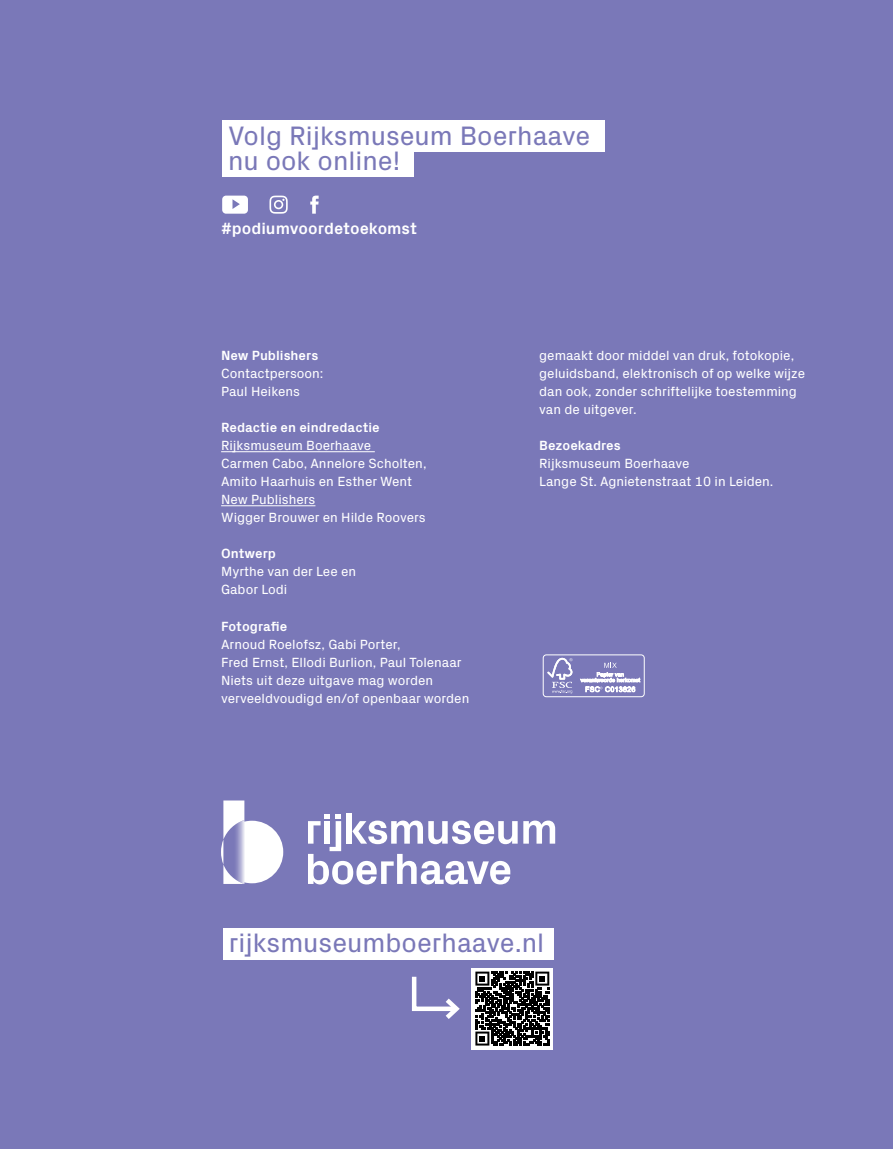
<style>
.page{position:relative;width:893px;height:1149px;background:#fff}
.page>*{position:absolute;margin:0;border:0;box-sizing:border-box;transform-origin:0 0}
.t1{font:27px/25.5px "Px Grotesk";color:#7a78b8}
.t2{font:700 16.5px "Px Grotesk";color:#fff}
.t3{font:13.5px/18px "Px Grotesk";color:#fff}
.t4{font:700 13.5px "Px Grotesk";color:#fff}
</style>
<div class="page">
<div style="left:0;top:0;width:893px;height:1148px;background:#7a78b8"></div>
<div style="left:471px;top:967px;width:82px;height:82px;background:#fff"></div>
<svg style="left:475px;top:971px;width:74px;height:74px"></svg>
<div style="left:222px;top:120px;width:382px;height:32px;background:#fff"></div>
<div style="left:222px;top:152px;width:191px;height:25px;background:#fff"></div>
<div style="left:223px;top:927px;width:330px;height:32px;background:#fff"></div>
<svg style="left:308px;top:813px;width:247px;height:71px"></svg>
<svg style="left:221px;top:800px;width:62px;height:83px"></svg>
<hr style="left:221px;top:451px;width:154px;height:1px;background:#fff">
<hr style="left:221px;top:505px;width:94px;height:1px;background:#fff">
<svg style="left:222px;top:195px;width:26px;height:18px"></svg>
<svg style="left:269px;top:195px;width:19px;height:18px"></svg>
<svg style="left:310px;top:195px;width:9px;height:18px"></svg>
<div style="left:543px;top:654px;width:102px;height:42px;border:1px solid #fff;border-radius:3px"></div>
<svg style="left:547px;top:657px;width:25px;height:36px"></svg>
<svg style="left:580px;top:662px;width:60px;height:30px"></svg>
<svg style="left:412px;top:976px;width:48px;height:43px"></svg>
<h1 class="t1" style="left:228px;top:120px;width:364px">Volg Rijksmuseum Boerhaave nu ook online!</h1>
<p class="t2" style="left:221px;top:216px;width:198px">#podiumvoordetoekomst</p>
<p class="t4" style="left:221px;top:346px;width:99px">New Publishers</p>
<p class="t3" style="left:221px;top:363px;width:104px">Contactpersoon:<br>Paul Heikens</p>
<p class="t4" style="left:221px;top:418px;width:160px">Redactie en eindredactie</p>
<p class="t3" style="left:221px;top:435px;width:207px">Rijksmuseum Boerhaave<br>Carmen Cabo, Annelore Scholten,<br>Amito Haarhuis en Esther Went<br>New Publishers<br>Wigger Brouwer en Hilde Roovers</p>
<p class="t4" style="left:221px;top:544px;width:56px">Ontwerp</p>
<p class="t3" style="left:221px;top:561px;width:137px">Myrthe van der Lee en<br>Gabor Lodi</p>
<p class="t4" style="left:221px;top:616px;width:68px">Fotografie</p>
<p class="t3" style="left:221px;top:633px;width:250px">Arnoud Roelofsz, Gabi Porter,<br>Fred Ernst, Ellodi Burlion, Paul Tolenaar Niets uit deze uitgave mag worden verveeldvoudigd en/of openbaar worden</p>
<p class="t3" style="left:539px;top:345px;width:267px">gemaakt door middel van druk, fotokopie, geluidsband, elektronisch of op welke wijze dan ook, zonder schriftelijke toestemming van de uitgever.</p>
<p class="t4" style="left:539px;top:436px;width:83px">Bezoekadres</p>
<p class="t3" style="left:539px;top:453px;width:236px">Rijksmuseum Boerhaave<br>Lange St. Agnietenstraat 10 in Leiden.</p>
<h1 class="t1" style="left:229px;top:927px;width:317px">rijksmuseumboerhaave.nl</h1>
</div>
